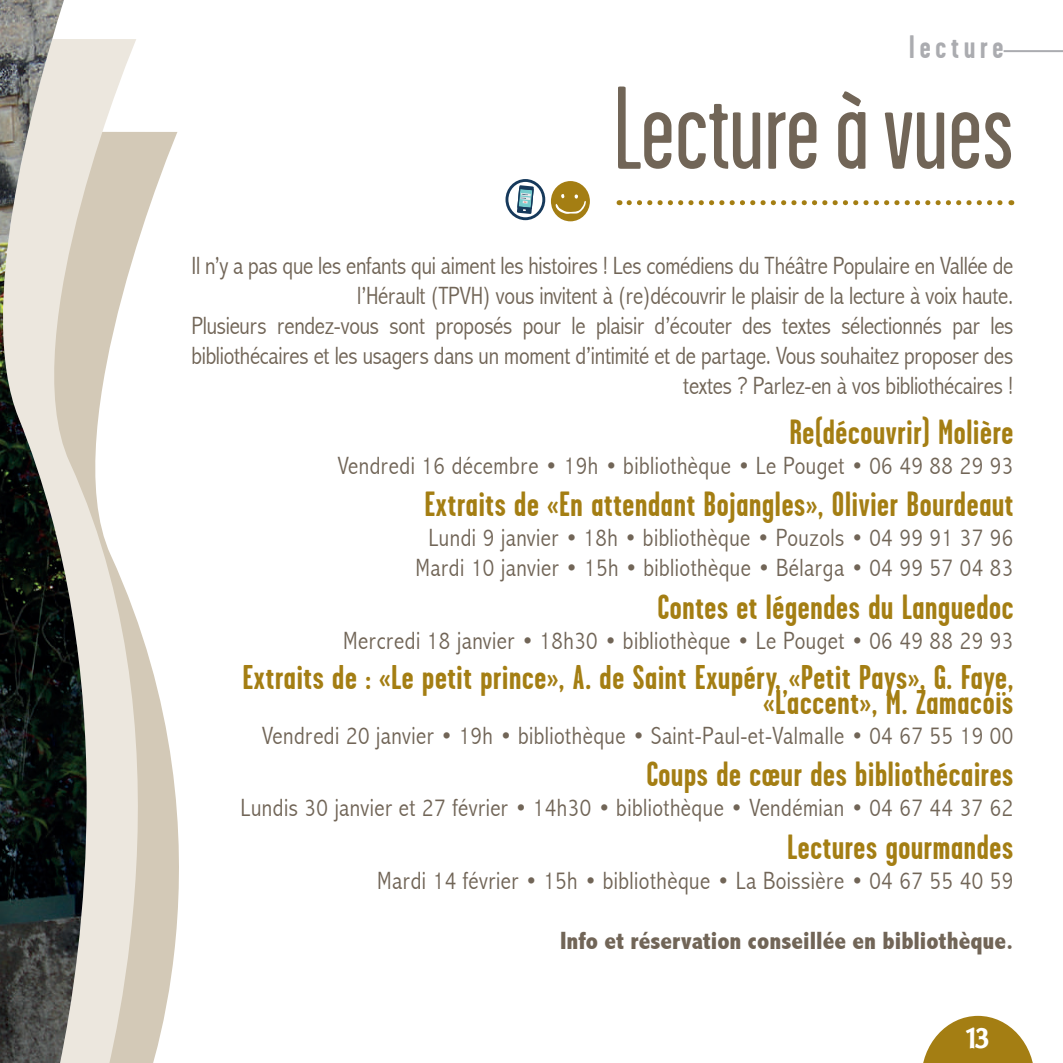
<style>
.page{position:relative;width:1063px;height:1063px;background:#fff}
.page>*{position:absolute;margin:0;border:0;box-sizing:border-box;transform-origin:0 0}
.t1{font:117.5px "Garage Gothic";color:#716557}
.t2{font:700 35px "Garage Gothic";letter-spacing:.02em;color:#a47e13}
.t3{font:700 34.25px/25px "Garage Gothic";letter-spacing:.02em;color:#a47e13;text-align:right}
.t4{font:700 32.5px "Garage Gothic";letter-spacing:.15em;color:#abacb0}
.t5{font:30px "Oregon LDO Black";color:#fff}
.t6{font:300 condensed 25px/30px "Abadi";letter-spacing:.01em;color:#716557;text-align:center}
.t7{font:300 condensed 25px/30px "Abadi";letter-spacing:-.01em;color:#716557;text-align:right}
.t8{font:800 condensed 25px "Abadi";color:#716557}
</style>
<div class="page">
<hr style="left:1004px;top:50px;width:59px;height:2px;background:#abacb0">
<svg style="left:923px;top:1016px;width:110px;height:47px"></svg>
<svg style="left:629px;top:200px;width:383px;height:5px"></svg>
<svg style="left:152px;top:132px;width:27px;height:931px"></svg>
<svg style="left:89px;top:39px;width:63px;height:1024px"></svg>
<img style="left:0;top:0;width:89px;height:1063px">
<div style="left:551px;top:181px;width:39px;height:40px;background:#a47e13;border-radius:50%"></div>
<svg style="left:554px;top:194px;width:32px;height:20px"></svg>
<div style="left:506px;top:179px;width:39px;height:41px;border:3px solid #16395b;border-radius:50%"></div>
<svg style="left:517px;top:185px;width:17px;height:29px"></svg>
<h3 class="t4" style="left:909px;top:29px;width:96px">lecture</h3>
<h1 class="t1" style="left:613px;top:68px;width:402px">Lecture à vues</h1>
<p class="t7" style="left:191px;top:250px;width:824px">Il n’y a pas que les enfants qui aiment les histoires ! Les comédiens du Théâtre Populaire en Vallée de l’Hérault (TPVH) vous invitent à (re)découvrir le plaisir de la lecture à voix haute.<br>Plusieurs rendez-vous sont proposés pour le plaisir d’écouter des textes sélectionnés par les bibliothécaires et les usagers dans un moment d’intimité et de partage. Vous souhaitez proposer des textes ? Parlez-en à vos bibliothécaires !</p>
<h2 class="t2" style="left:789px;top:413px;width:225px">Re(découvrir) Molière</h2>
<p class="t6" style="left:338px;top:450px;width:677px">Vendredi 16 décembre • 19h • bibliothèque • Le Pouget • 06 49 88 29 93</p>
<h2 class="t2" style="left:424px;top:486px;width:590px">Extraits de «En attendant Bojangles», Olivier Bourdeaut</h2>
<p class="t6" style="left:415px;top:523px;width:599px">Lundi 9 janvier • 18h • bibliothèque • Pouzols • 04 99 91 37 96<br>Mardi 10 janvier • 15h • bibliothèque • Bélarga • 04 99 57 04 83</p>
<h2 class="t2" style="left:658px;top:588px;width:357px">Contes et légendes du Languedoc</h2>
<p class="t6" style="left:343px;top:625px;width:671px">Mercredi 18 janvier • 18h30 • bibliothèque • Le Pouget • 06 49 88 29 93</p>
<h3 class="t3" style="left:242px;top:665px;width:773px">Extraits de : «Le petit prince», A. de Saint Exupéry, «Petit Pays», G. Faye, «L’accent», M. Zamacoïs</h3>
<p class="t6" style="left:262px;top:720px;width:753px">Vendredi 20 janvier • 19h • bibliothèque • Saint-Paul-et-Valmalle • 04 67 55 19 00</p>
<h2 class="t2" style="left:646px;top:756px;width:369px">Coups de cœur des bibliothécaires</h2>
<p class="t6" style="left:241px;top:793px;width:774px">Lundis 30 janvier et 27 février • 14h30 • bibliothèque • Vendémian • 04 67 44 37 62</p>
<h2 class="t2" style="left:787px;top:828px;width:228px">Lectures gourmandes</h2>
<p class="t6" style="left:377px;top:865px;width:638px">Mardi 14 février • 15h • bibliothèque • La Boissière • 04 67 55 40 59</p>
<p class="t8" style="left:560px;top:926px;width:455px">Info et réservation conseillée en bibliothèque.</p>
<p class="t5" style="left:967px;top:1021px;width:24px">13</p>
</div>
